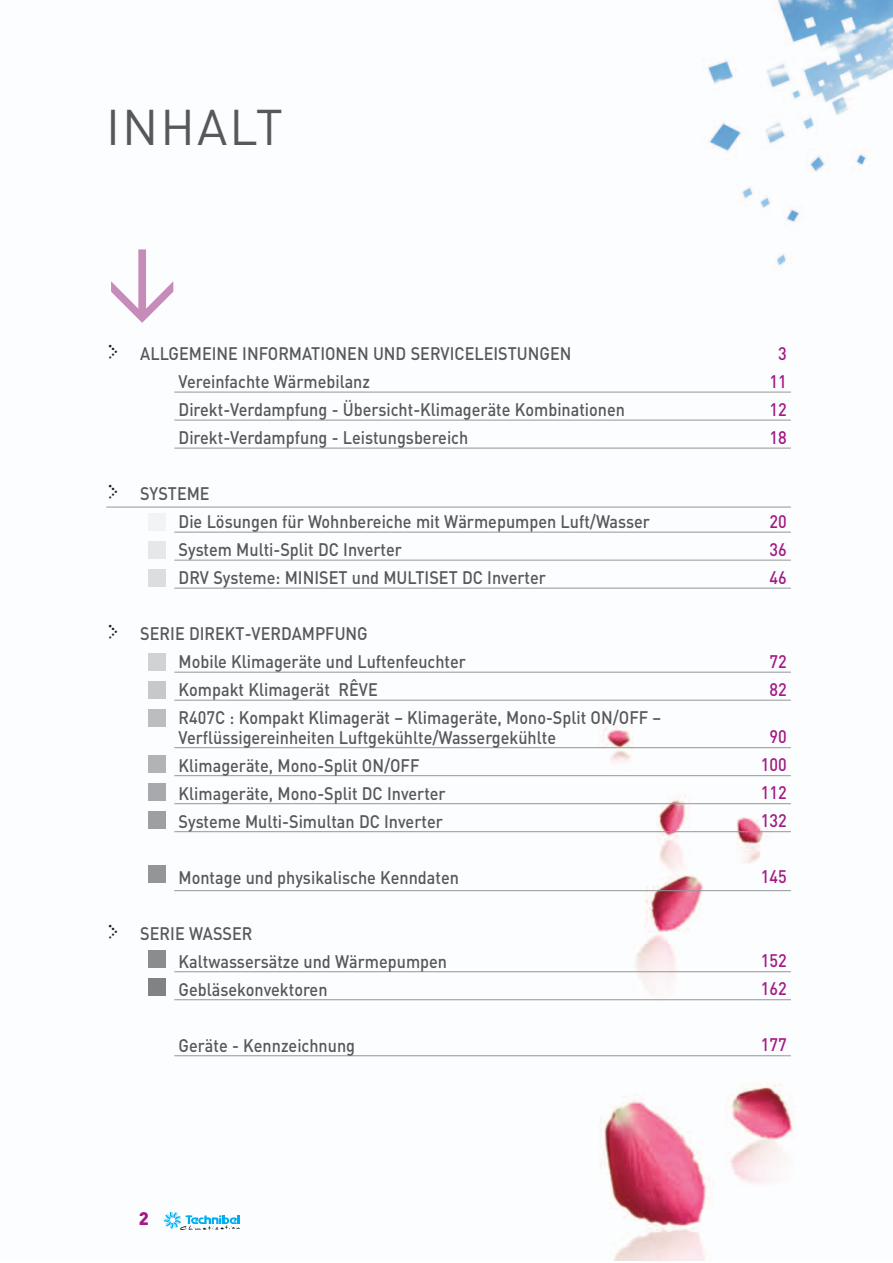
<style>
.page{position:relative;width:893px;height:1263px;background:#fff}
.page>*{position:absolute;margin:0;border:0;box-sizing:border-box;transform-origin:0 0}
.t1{font:500 79.5px "DIN";color:#c78bb9}
.t2{font:49.5px "DIN";letter-spacing:.04em;color:#57585a}
.t3{font:500 18px/28px "DIN";color:#57585a;scale:.9 1}
.t4{font:500 18px/28px "DIN";color:#a31984;text-align:center;scale:.9 1}
.t5{font:900 18px "DIN";color:#a31984}
.s1{font-family:"Atomic Clock Radio";font-weight:400;font-size:22.5px;color:#231f20}
</style>
<div class="page">
<img style="left:106px;top:0;width:787px;height:1261px">
<svg style="left:164px;top:1212px;width:76px;height:18px"></svg>
<hr style="left:174px;top:392px;width:617px;height:1px;background:#939598">
<hr style="left:174px;top:420px;width:617px;height:1px;background:#939598">
<hr style="left:174px;top:448px;width:617px;height:1px;background:#939598">
<hr style="left:106px;top:507px;width:685px;height:1px;background:#939598">
<hr style="left:174px;top:532px;width:617px;height:1px;background:#939598">
<hr style="left:174px;top:560px;width:617px;height:1px;background:#939598">
<hr style="left:174px;top:588px;width:617px;height:1px;background:#939598">
<hr style="left:174px;top:672px;width:617px;height:1px;background:#939598">
<hr style="left:174px;top:700px;width:617px;height:1px;background:#939598">
<hr style="left:174px;top:747px;width:617px;height:1px;background:#939598">
<hr style="left:174px;top:775px;width:617px;height:1px;background:#939598">
<hr style="left:174px;top:803px;width:617px;height:1px;background:#939598">
<hr style="left:174px;top:831px;width:617px;height:1px;background:#939598">
<hr style="left:174px;top:890px;width:617px;height:1px;background:#939598">
<hr style="left:174px;top:971px;width:617px;height:1px;background:#939598">
<hr style="left:174px;top:999px;width:617px;height:1px;background:#939598">
<hr style="left:174px;top:1055px;width:617px;height:1px;background:#939598">
<div style="left:149px;top:513px;width:17px;height:17px;background:#f2f3f4"></div>
<div style="left:149px;top:541px;width:17px;height:17px;background:#e6e7e9"></div>
<div style="left:149px;top:569px;width:17px;height:17px;background:#dcdddf"></div>
<div style="left:149px;top:654px;width:17px;height:17px;background:#d1d2d4"></div>
<div style="left:149px;top:682px;width:17px;height:17px;background:#c7c8ca"></div>
<div style="left:149px;top:710px;width:17px;height:17px;background:#bcbdc0"></div>
<div style="left:149px;top:756px;width:17px;height:17px;background:#b2b3b7"></div>
<div style="left:149px;top:784px;width:17px;height:17px;background:#a8a9ad"></div>
<div style="left:149px;top:812px;width:17px;height:17px;background:#9d9fa2"></div>
<div style="left:149px;top:865px;width:17px;height:17px;background:#939598"></div>
<div style="left:149px;top:950px;width:17px;height:17px;background:#8a8c8f"></div>
<div style="left:149px;top:978px;width:17px;height:17px;background:#808285"></div>
<h2 class="t2" style="left:106px;top:109px;width:178px">INHALT</h2>
<h1 class="t1" style="left:177px;top:245px;width:83px;rotate:90deg">&gt;</h1>
<p class="t3" style="left:179px;top:341px;width:498px;text-indent:-72px"><span class="s1">&gt;</span> ALLGEMEINE INFORMATIONEN UND SERVICELEISTUNGEN Vereinfachte Wärmebilanz<br>Direkt-Verdampfung - Übersicht-Klimageräte Kombinationen Direkt-Verdampfung - Leistungsbereich</p>
<p class="t3" style="left:179px;top:481px;width:525px;text-indent:-72px"><span class="s1">&gt;</span> SYSTEME<br>Die Lösungen für Wohnbereiche mit Wärmepumpen Luft/Wasser System Multi-Split DC Inverter<br>DRV Systeme: MINISET und MULTISET DC Inverter</p>
<p class="t3" style="left:179px;top:621px;width:538px;text-indent:-72px"><span class="s1">&gt;</span> SERIE DIREKT-VERDAMPFUNG<br>Mobile Klimageräte und Luftenfeuchter<br>Kompakt Klimagerät RÊVE<br>R407C : Kompakt Klimagerät – Klimageräte, Mono-Split ON/OFF –</p>
<p class="t3" style="left:179px;top:725px;width:421px">Verflüssigereinheiten Luftgekühlte/Wassergekühlte Klimageräte, Mono-Split ON/OFF<br>Klimageräte, Mono-Split DC Inverter<br>Systeme Multi-Simultan DC Inverter</p>
<p class="t3" style="left:179px;top:865px;width:313px">Montage und physikalische Kenndaten</p>
<p class="t3" style="left:179px;top:921px;width:300px;text-indent:-72px"><span class="s1">&gt;</span> SERIE WASSER<br>Kaltwassersätze und Wärmepumpen<br>Gebläsekonvektoren</p>
<p class="t3" style="left:179px;top:1033px;width:198px">Geräte - Kennzeichnung</p>
<p class="t5" style="left:139px;top:1212px;width:12px">2</p>
<p class="t4" style="left:769px;top:341px;width:21px">3<br>11<br>12<br>18</p>
<p class="t4" style="left:769px;top:509px;width:21px;text-align:justify">20<br>36<br>46</p>
<p class="t4" style="left:769px;top:649px;width:21px;text-align:left">72<br>82</p>
<p class="t4" style="left:761px;top:725px;width:30px">90<br>100<br>112<br>132</p>
<p class="t4" style="left:761px;top:865px;width:30px">145</p>
<p class="t4" style="left:761px;top:949px;width:30px;text-align:left">152<br>162</p>
<p class="t4" style="left:761px;top:1033px;width:30px">177</p>
</div>
